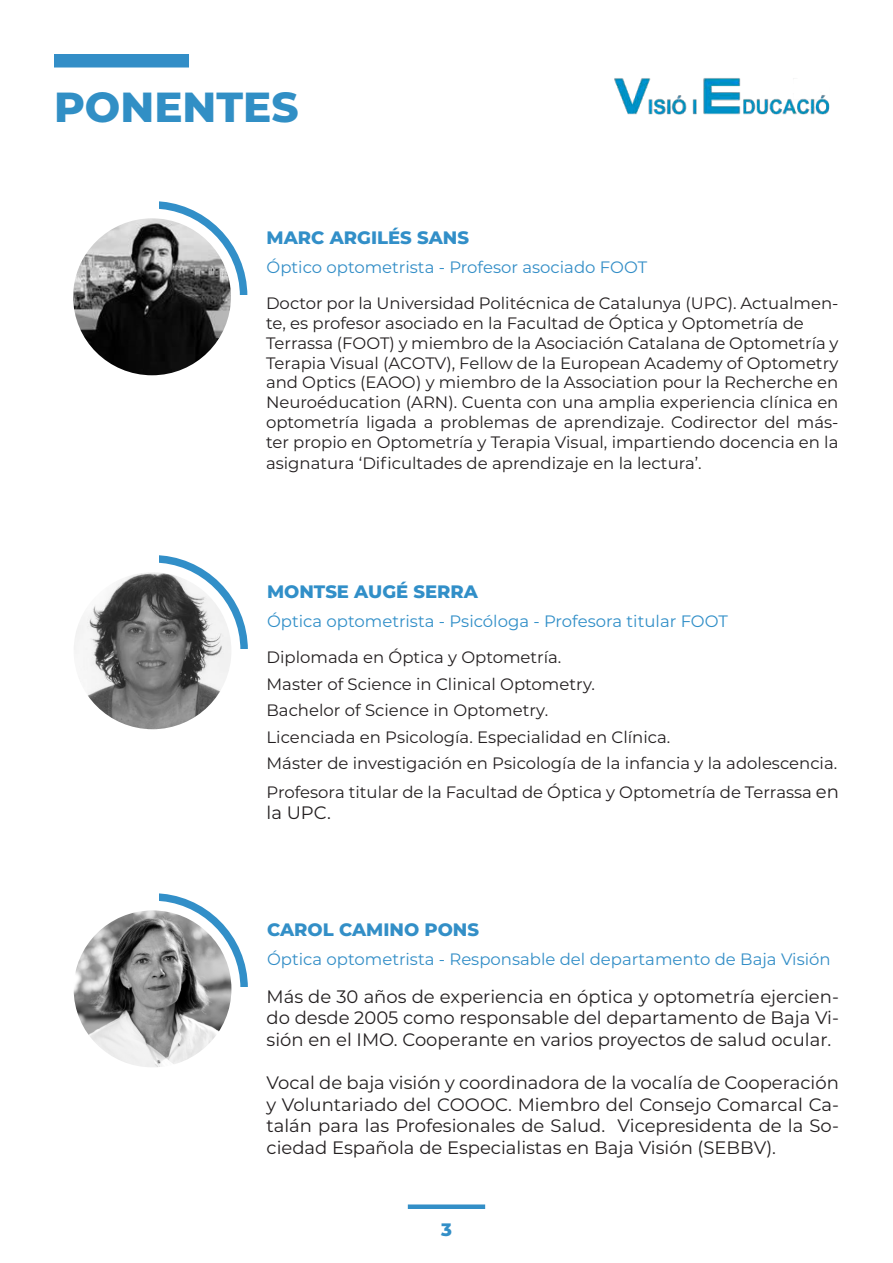
<style>
.page{position:relative;width:893px;height:1263px;background:#fff}
.page>*{position:absolute;margin:0;border:0;box-sizing:border-box;transform-origin:0 0}
.t1{font:800 42px "Montserrat";color:#318fc5}
.t2{font:18px/21.6px "Montserrat";color:#231f20;text-align:justify}
.t3{font:800 18px "Montserrat";color:#338fc7}
.t4{font:800 18px "Montserrat";color:#328fc8}
.t5{font:800 18px "Montserrat";color:#318fc8}
.t6{font:16.5px/19.8px "Montserrat";color:#231f20}
.t7{font:16.5px "Montserrat";color:#338ec7}
.t8{font:16.5px "Montserrat";color:#318fc8}
.s1{font-size:18px}
</style>
<div class="page">
<img style="left:614px;top:78px;width:216px;height:37px">
<div style="left:408px;top:1204px;width:77px;height:5px;background:#338fc7"></div>
<div style="left:54px;top:54px;width:135px;height:14px;background:#338ec7"></div>
<img style="left:73px;top:218px;width:158px;height:157px;border-radius:79px">
<img style="left:74px;top:572px;width:157px;height:157px;border-radius:79px">
<img style="left:74px;top:910px;width:157px;height:157px;border-radius:79px">
<h1 class="t1" style="left:54px;top:76px;width:246px">PONENTES</h1>
<p class="t4" style="left:267px;top:224px;width:204px">MARC ARGILÉS SANS</p>
<p class="t7" style="left:267px;top:256px;width:382px">Óptico optometrista - Profesor asociado FOOT</p>
<p class="t6" style="left:266px;top:293px;width:574px">Doctor por la Universidad Politécnica de Catalunya (UPC). Actualmen&shy;te, es profesor asociado en la Facultad de Óptica y Optometría de Terrassa (FOOT) y miembro de la Asociación Catalana de Optometría y Terapia Visual (ACOTV), Fellow de la European Academy of Optometry and Optics (EAOO) y miembro de la Association pour la Recherche en Neuroéducation (ARN). Cuenta con una amplia experiencia clínica en optometría ligada a problemas de aprendizaje. Codirector del más&shy;ter propio en Optometría y Terapia Visual, impartiendo docencia en la</p>
<p class="t6" style="left:266px;top:453px;width:437px">asignatura ‘Dificultades de aprendizaje en la lectura’.</p>
<p class="t5" style="left:267px;top:578px;width:213px">MONTSE AUGÉ SERRA</p>
<p class="t8" style="left:267px;top:610px;width:462px">Óptica optometrista - Psicóloga - Profesora titular FOOT</p>
<p class="t6" style="left:267px;top:643px;width:572px;line-height:26.5px">Diplomada en Óptica y Optometría.<br>Master of Science in Clinical Optometry.<br>Bachelor of Science in Optometry.<br>Licenciada en Psicología. Especialidad en Clínica.<br>Máster de investigación en Psicología de la infancia y la adolescencia.</p>
<p class="t6" style="left:267px;top:781px;width:574px">Profesora titular de la Facultad de Óptica y Optometría de Terrassa <span class="s1">en</span></p>
<p class="t2" style="left:267px;top:801px;width:66px">la UPC.</p>
<p class="t3" style="left:267px;top:916px;width:214px">CAROL CAMINO PONS</p>
<p class="t7" style="left:267px;top:948px;width:565px">Óptica optometrista - Responsable del departamento de Baja Visión</p>
<p class="t2" style="left:267px;top:985px;width:574px">Más de 30 años de experiencia en óptica y optometría ejercien&shy;do desde 2005 como responsable del departamento de Baja Vi&shy;sión en el IMO. Cooperante en varios proyectos de salud ocular.</p>
<p class="t2" style="left:267px;top:1071px;width:574px">Vocal de baja visión y coordinadora de la vocalía de Cooperación y Voluntariado del COOOC. Miembro del Consejo Comarcal Ca&shy;talán para las Profesionales de Salud. Vicepresidenta de la So&shy;ciedad Española de Especialistas en Baja Visión (SEBBV).</p>
<p class="t3" style="left:441px;top:1216px;width:12px">3</p>
</div>
